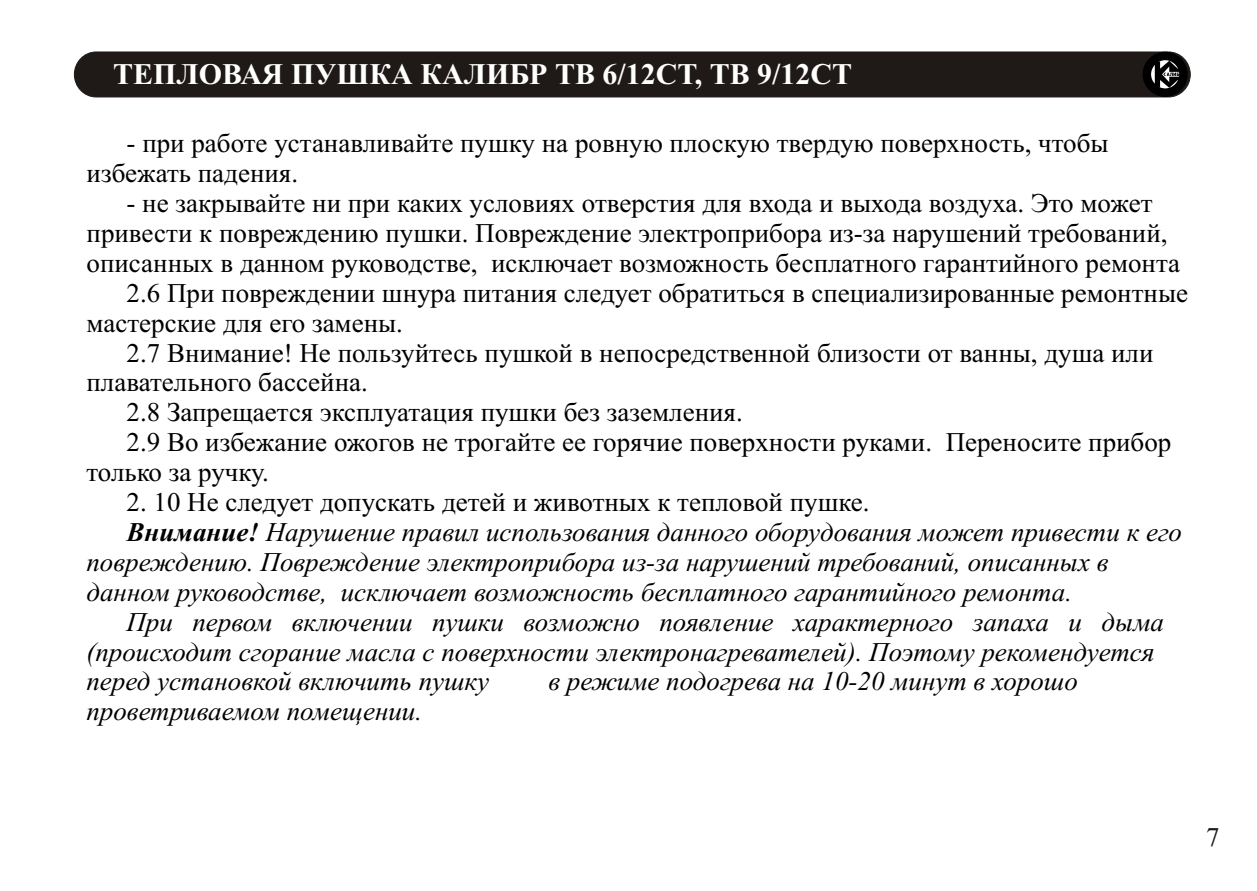
<style>
.page{position:relative;width:1257px;height:891px;background:#fff}
.page>*{position:absolute;margin:0;border:0;box-sizing:border-box;transform-origin:0 0}
.t1{font:700 30px "Times New Roman";color:#fff}
.t2{font:27px/30px "Times New Roman";color:#000}
.t3{font:italic 27px "Times New Roman";color:#000}
.t4{font:27px "Times New Roman";color:#1f1a17}
.s1{font-weight:700}
</style>
<div class="page">
<div style="left:74px;top:52px;width:1117px;height:45px;background:#1f1a17;border:1px solid #1f1a17;border-radius:22px"></div>
<div style="left:1143px;top:52px;width:45px;height:45px;border:9px solid #000;border-radius:50%"></div>
<svg style="left:1153px;top:61px;width:29px;height:27px"></svg>
<p class="t1" style="left:113px;top:64px;width:741px">ТЕПЛОВАЯ ПУШКА КАЛИБР ТВ 6/12СТ, ТВ 9/12СТ</p>
<p class="t2" style="left:87px;top:131px;width:1024px;text-indent:40px">- при работе устанавливайте пушку на ровную плоскую твердую поверхность, чтобы избежать падения.</p>
<p class="t2" style="left:127px;top:191px;width:1027px">- не закрывайте ни при каких условиях отверстия для входа и выхода воздуха. Это может</p>
<p class="t2" style="left:87px;top:221px;width:1083px">привести к повреждению пушки. Повреждение электроприбора из-за нарушений требований,</p>
<p class="t2" style="left:87px;top:250px;width:1095px">описанных в данном руководстве, исключает возможность бесплатного гарантийного ремонта</p>
<p class="t2" style="left:127px;top:280px;width:1063px">2.6 При повреждении шнура питания следует обратиться в специализированные ремонтные</p>
<p class="t2" style="left:87px;top:310px;width:318px">мастерские для его замены.</p>
<p class="t2" style="left:127px;top:340px;width:1029px">2.7 Внимание! Не пользуйтесь пушкой в непосредственной близости от ванны, душа или</p>
<p class="t2" style="left:87px;top:370px;width:283px">плавательного бассейна.</p>
<p class="t2" style="left:127px;top:400px;width:618px">2.8 Запрещается эксплуатация пушки без заземления.</p>
<p class="t2" style="left:127px;top:430px;width:1046px">2.9 Во избежание ожогов не трогайте ее горячие поверхности руками. Переносите прибор</p>
<p class="t2" style="left:87px;top:460px;width:184px">только за ручку.</p>
<p class="t2" style="left:127px;top:490px;width:745px">2. 10 Не следует допускать детей и животных к тепловой пушке.</p>
<p class="t3" style="left:127px;top:522px;width:1057px"><span class="s1">Внимание!</span> Нарушение правил использования данного оборудования может привести к его</p>
<p class="t3" style="left:86px;top:552px;width:1024px">повреждению. Повреждение электроприбора из-за нарушений требований, описанных в</p>
<p class="t3" style="left:86px;top:582px;width:987px">данном руководстве, исключает возможность бесплатного гарантийного ремонта.</p>
<p class="t3" style="left:126px;top:612px;width:1039px">При первом включении пушки возможно появление характерного запаха и дыма</p>
<p class="t3" style="left:86px;top:642px;width:1070px">(происходит сгорание масла с поверхности электронагревателей). Поэтому рекомендуется</p>
<p class="t3" style="left:86px;top:672px;width:404px">перед установкой включить пушку</p>
<p class="t3" style="left:548px;top:672px;width:531px">в режиме подогрева на 10-20 минут в хорошо</p>
<p class="t3" style="left:86px;top:702px;width:337px">проветриваемом помещении.</p>
<p class="t4" style="left:1206px;top:827px;width:15px">7</p>
</div>
